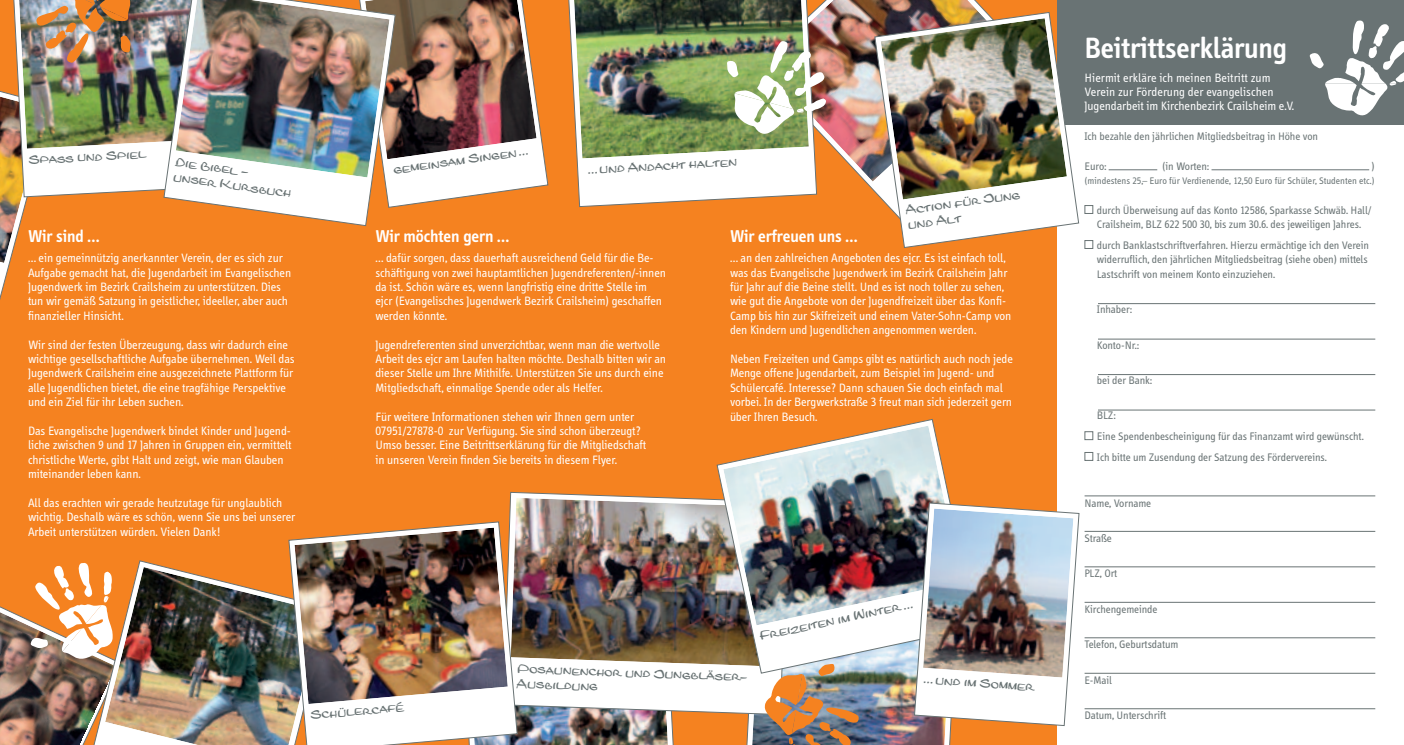
<style>
.page{position:relative;width:1404px;height:745px;background:#fff}
.page>*{position:absolute;margin:0;border:0;box-sizing:border-box;transform-origin:0 0}
.t1{font:600 30px "Info";color:#fff}
.t2{font:600 17.5px "Info";color:#fff}
.t3{font:12.5px/14.4px "Info";color:#fff}
.t4{font:12.5px/15px "Leger D";color:#697374}
.t5{font:11.25px/14.4px "Info";color:#697374}
.t6{font:9.75px "Info";letter-spacing:.01em;color:#697374}
</style>
<div class="page">
<div style="left:1056px;top:0;width:347px;height:124px;background:#697374"></div>
<div style="left:0;top:0;width:1056px;height:744px;background:#f58220"></div>
<img style="left:816px;top:0;width:171px;height:181px">
<img style="left:517px;top:714px;width:152px;height:30px">
<svg style="left:133px;top:149px;width:31px;height:48px"></svg>
<img style="left:133px;top:0;width:31px;height:149px">
<svg style="left:509px;top:492px;width:233px;height:222px;background:#f0e9e4"></svg>
<img style="left:510px;top:497px;width:206px;height:169px">
<img style="left:716px;top:419px;width:218px;height:254px">
<img style="left:723px;top:425px;width:228px;height:200px">
<svg style="left:395px;top:97px;width:153px;height:110px"></svg>
<img style="left:395px;top:0;width:141px;height:159px">
<svg style="left:164px;top:0;width:231px;height:226px"></svg>
<img style="left:176px;top:0;width:213px;height:177px">
<svg style="left:568px;top:0;width:248px;height:207px"></svg>
<img style="left:574px;top:0;width:234px;height:158px">
<svg style="left:874px;top:12px;width:204px;height:235px"></svg>
<img style="left:880px;top:18px;width:186px;height:181px">
<img style="left:121px;top:566px;width:167px;height:178px">
<svg style="left:288px;top:521px;width:229px;height:223px;background:#e7d8ca"></svg>
<img style="left:294px;top:527px;width:214px;height:176px">
<svg style="left:1309px;top:20px;width:94px;height:96px"></svg>
<img style="left:0;top:0;width:133px;height:300px">
<img style="left:742px;top:502px;width:337px;height:242px">
<img style="left:726px;top:41px;width:101px;height:95px">
<img style="left:0;top:563px;width:121px;height:181px">
<svg style="left:1084px;top:205px;width:9px;height:255px"></svg>
<hr style="left:1084px;top:495px;width:290px;height:1px;background:#697374">
<hr style="left:1084px;top:530px;width:290px;height:1px;background:#697374">
<hr style="left:1084px;top:566px;width:290px;height:1px;background:#697374">
<hr style="left:1084px;top:601px;width:290px;height:1px;background:#697374">
<hr style="left:1084px;top:637px;width:290px;height:1px;background:#697374">
<hr style="left:1084px;top:672px;width:290px;height:1px;background:#697374">
<hr style="left:1084px;top:708px;width:290px;height:1px;background:#697374">
<hr style="left:1097px;top:303px;width:277px;height:1px;background:#697374">
<hr style="left:1097px;top:338px;width:277px;height:1px;background:#697374">
<hr style="left:1097px;top:374px;width:277px;height:1px;background:#697374">
<hr style="left:1097px;top:409px;width:277px;height:1px;background:#697374">
<hr style="left:1211px;top:169px;width:157px;height:1px;background:#697374">
<hr style="left:1108px;top:169px;width:49px;height:1px;background:#697374">
<p class="t4" style="left:392px;top:162px;width:138px;rotate:-8deg">gemeinsam Singen…</p>
<p class="t4" style="left:28px;top:152px;width:119px;rotate:-3deg">Spaß und Spiel</p>
<p class="t4" style="left:176px;top:154px;width:120px;rotate:8deg">Die Bibel – unser Kursbuch</p>
<p class="t4" style="left:587px;top:162px;width:151px;rotate:-3deg">…und Andacht halten</p>
<p class="t4" style="left:904px;top:202px;width:117px;rotate:-8deg">Action für Jung und Alt</p>
<h2 class="t2" style="left:730px;top:230px;width:129px">Wir erfreuen uns …</h2>
<p class="t3" style="left:730px;top:251px;width:283px">… an den zahlreichen Angeboten des ejcr. Es ist einfach toll, was das Evangelische Jugendwerk im Bezirk Crailsheim Jahr für Jahr auf die Beine stellt. Und es ist noch toller zu sehen, wie gut die Angebote von der Jugendfreizeit über das Konfi-Camp bis hin zur Skifreizeit und einem Vater-Sohn-Camp von den Kindern und Jugendlichen angenommen werden.</p>
<p class="t3" style="left:730px;top:352px;width:284px">Neben Freizeiten und Camps gibt es natürlich auch noch jede Menge offene Jugendarbeit, zum Beispiel im Jugend- und Schülercafé. Interesse? Dann schauen Sie doch einfach mal vorbei. In der Bergwerkstraße 3 freut man sich jederzeit gern über Ihren Besuch.</p>
<h2 class="t2" style="left:28px;top:230px;width:73px">Wir sind …</h2>
<p class="t3" style="left:28px;top:251px;width:264px">… ein gemeinnützig anerkannter Verein, der es sich zur Aufgabe gemacht hat, die Jugendarbeit im Evangelischen Jugendwerk im Bezirk Crailsheim zu unterstützen. Dies tun wir gemäß Satzung in geistlicher, ideeller, aber auch finanzieller Hinsicht.</p>
<p class="t3" style="left:28px;top:338px;width:268px">Wir sind der festen Überzeugung, dass wir dadurch eine wichtige gesellschaftliche Aufgabe übernehmen. Weil das Jugendwerk Crailsheim eine ausgezeichnete Plattform für alle Jugendlichen bietet, die eine tragfähige Perspektive und ein Ziel für ihr Leben suchen.</p>
<p class="t3" style="left:28px;top:424px;width:265px">Das Evangelische Jugendwerk bindet Kinder und Jugend&shy;liche zwischen 9 und 17 Jahren in Gruppen ein, vermittelt christliche Werte, gibt Halt und zeigt, wie man Glauben miteinander leben kann.</p>
<p class="t3" style="left:28px;top:496px;width:269px">All das erachten wir gerade heutzutage für unglaublich wichtig. Deshalb wäre es schön, wenn Sie uns bei unserer<br>Arbeit unterstützen würden. Vielen Dank!</p>
<h2 class="t2" style="left:375px;top:230px;width:135px">Wir möchten gern …</h2>
<p class="t3" style="left:375px;top:251px;width:292px">… dafür sorgen, dass dauerhaft ausreichend Geld für die Be&shy;schäftigung von zwei hauptamtlichen Jugendreferenten/-innen da ist. Schön wäre es, wenn langfristig eine dritte Stelle im ejcr (Evangelisches Jugendwerk Bezirk Crailsheim) geschaffen werden könnte.</p>
<p class="t3" style="left:375px;top:338px;width:292px">Jugendreferenten sind unverzichtbar, wenn man die wertvolle Arbeit des ejcr am Laufen halten möchte. Deshalb bitten wir an dieser Stelle um Ihre Mithilfe. Unterstützen Sie uns durch eine Mitgliedschaft, einmalige Spende oder als Helfer.</p>
<p class="t3" style="left:375px;top:409px;width:272px">Für weitere Informationen stehen wir Ihnen gern unter 07951/27878-0 zur Verfügung. Sie sind schon überzeugt?<br>Umso besser. Eine Beitrittserklärung für die Mitgliedschaft in unseren Verein finden Sie bereits in diesem Flyer.</p>
<p class="t4" style="left:310px;top:707px;width:95px;rotate:-5deg">Schülercafé</p>
<p class="t4" style="left:517px;top:660px;width:231px;rotate:2deg">Posaunenchor und Jungbläser-<br>Ausbildung</p>
<p class="t4" style="left:758px;top:628px;width:158px;rotate:-12deg">Freizeiten im Winter …</p>
<p class="t4" style="left:923px;top:671px;width:113px;rotate:4deg">…und im Sommer</p>
<h1 class="t1" style="left:1084px;top:37px;width:204px">Beitrittserklärung</h1>
<p class="t3" style="left:1084px;top:71px;width:211px">Hiermit erkläre ich meinen Beitritt zum<br>Verein zur Förderung der evangelischen<br>Jugendarbeit im Kirchenbezirk Crailsheim e.V.</p>
<p class="t5" style="left:1084px;top:129px;width:235px">Ich bezahle den jährlichen Mitgliedsbeitrag in Höhe von</p>
<p class="t5" style="left:1084px;top:159px;width:23px">Euro:</p>
<p class="t5" style="left:1162px;top:159px;width:48px">(in Worten:</p>
<p class="t5" style="left:1371px;top:159px;width:5px">)</p>
<p class="t6" style="left:1084px;top:176px;width:291px">(mindestens 25,– Euro für Verdienende, 12,50 Euro für Schüler, Studenten etc.)</p>
<p class="t5" style="left:1096px;top:203px;width:276px">durch Überweisung auf das Konto 12586, Sparkasse Schwäb. Hall/<br>Crailsheim, BLZ 622 500 30, bis zum 30.6. des jeweiligen Jahres.</p>
<p class="t5" style="left:1096px;top:238px;width:273px;text-align:justify">durch Banklastschriftverfahren. Hierzu ermächtige ich den Verein widerruflich, den jährlichen Mitgliedsbeitrag (siehe oben) mittels Lastschrift von meinem Konto einzuziehen.</p>
<p class="t5" style="left:1096px;top:303px;width:36px">Inhaber:</p>
<p class="t5" style="left:1096px;top:338px;width:44px">Konto-Nr.:</p>
<p class="t5" style="left:1096px;top:373px;width:57px">bei der Bank:</p>
<p class="t5" style="left:1096px;top:406px;width:268px;line-height:20.6px">BLZ:<br>Eine Spendenbescheinigung für das Finanzamt wird gewünscht.<br>Ich bitte um Zusendung der Satzung des Fördervereins.</p>
<p class="t5" style="left:1084px;top:496px;width:68px">Name, Vorname</p>
<p class="t5" style="left:1084px;top:531px;width:29px">Straße</p>
<p class="t5" style="left:1084px;top:566px;width:34px">PLZ, Ort</p>
<p class="t5" style="left:1084px;top:602px;width:74px">Kirchengemeinde</p>
<p class="t5" style="left:1084px;top:637px;width:95px">Telefon, Geburtsdatum</p>
<p class="t5" style="left:1084px;top:673px;width:29px">E-Mail</p>
<p class="t5" style="left:1084px;top:708px;width:83px">Datum, Unterschrift</p>
</div>
